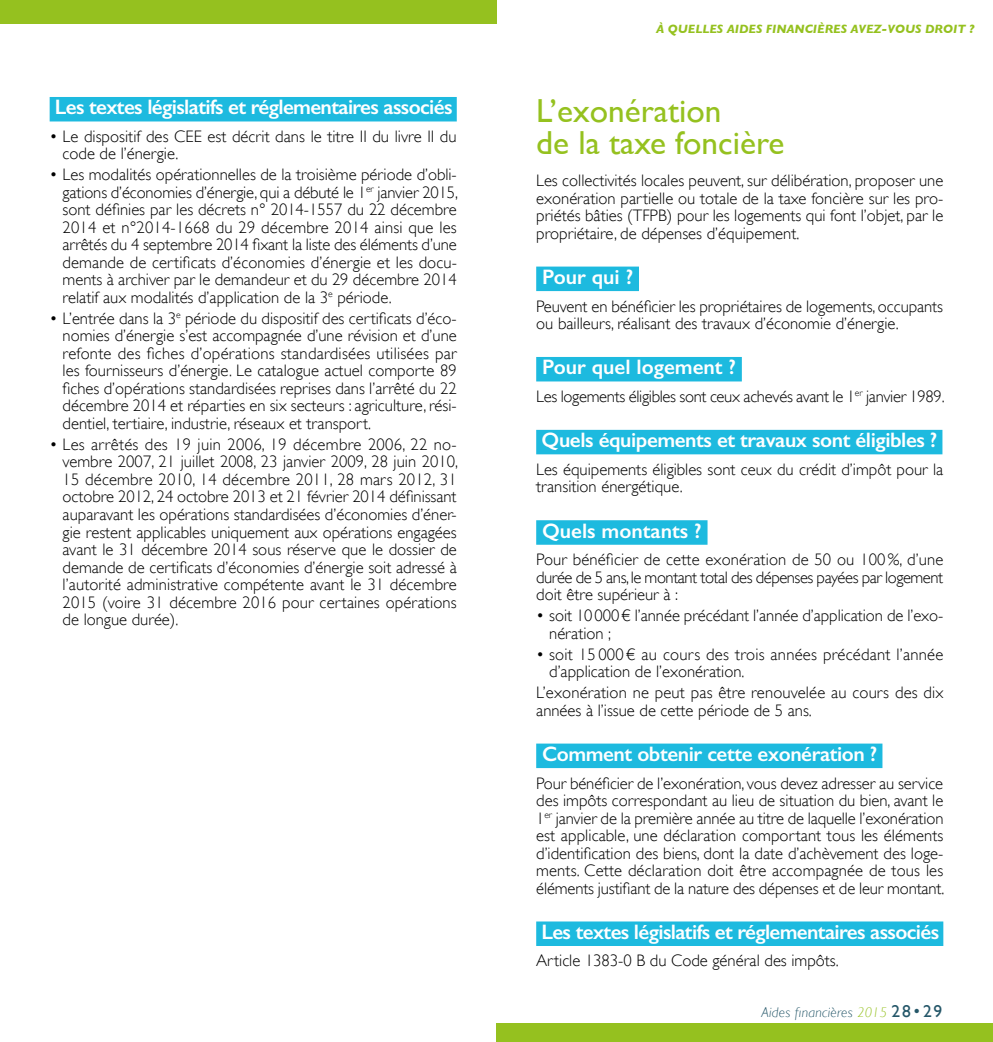
<style>
.page{position:relative;width:993px;height:1042px;background:#fff}
.page>*{position:absolute;margin:0;border:0;box-sizing:border-box;transform-origin:0 0}
.t1{font:33.25px/31.5px "Gill Sans";color:#95c11f}
.t2{font:600 21px "Gill Sans";letter-spacing:-.02em;color:#fff}
.t3{font:600 21px "Gill Sans";color:#fff}
.t4{font:300 16.62px/17.5px "Gill Sans";color:#000}
.t5{font:300 16.62px "Gill Sans";letter-spacing:-.02em;color:#000}
.t6{font:italic 300 14px "Gill Sans";letter-spacing:.02em;color:#255769}
.t7{font:italic 700 12.25px "Gill Sans";color:#95c11f}
.s1{color:#95c11f}
.s2{font-weight:400;font-style:normal;font-size:17.5px}
.s3{font-style:normal;font-size:17.5px}
</style>
<div class="page">
<div style="left:0;top:0;width:496px;height:24px;background:#95c11f"></div>
<div style="left:496px;top:1023px;width:496px;height:19px;background:#95c11f"></div>
<div style="left:50px;top:97px;width:406px;height:24px;background:#1dbadf"></div>
<div style="left:536px;top:267px;width:102px;height:24px;background:#1dbadf"></div>
<div style="left:536px;top:357px;width:205px;height:24px;background:#1dbadf"></div>
<div style="left:536px;top:430px;width:406px;height:24px;background:#1dbadf"></div>
<div style="left:536px;top:520px;width:171px;height:25px;background:#1dbadf"></div>
<div style="left:536px;top:743px;width:346px;height:25px;background:#1dbadf"></div>
<div style="left:536px;top:921px;width:407px;height:25px;background:#1dbadf"></div>
<p class="t2" style="left:55px;top:95px;width:399px">Les textes législatifs et réglementaires associés</p>
<p class="t4" style="left:63px;top:128px;width:395px;text-indent:-13px">• Le dispositif des CEE est décrit dans le titre II du livre II du code de l’énergie.</p>
<p class="t4" style="left:63px;top:166px;width:397px;text-align:justify;text-indent:-13px">• Les modalités opérationnelles de la troisième période d’obli&shy;gations d’économies d’énergie, qui a débuté le 1<sup>er</sup> janvier 2015, sont définies par les décrets n° 2014-1557 du 22 décembre 2014 et n°2014-1668 du 29 décembre 2014 ainsi que les arrêtés du 4 septembre 2014 fixant la liste des éléments d’une demande de certificats d’économies d’énergie et les docu&shy;ments à archiver par le demandeur et du 29 décembre 2014 relatif aux modalités d’application de la 3<sup>e</sup> période.</p>
<p class="t4" style="left:63px;top:310px;width:395px;text-align:justify;text-indent:-13px">• L’entrée dans la 3<sup>e</sup> période du dispositif des certificats d’éco&shy;nomies d’énergie s’est accompagnée d’une révision et d’une refonte des fiches d’opérations standardisées utilisées par les fournisseurs d’énergie. Le catalogue actuel comporte 89 fiches d’opérations standardisées reprises dans l’arrêté du 22 décembre 2014 et réparties en six secteurs : agriculture, rési&shy;dentiel, tertiaire, industrie, réseaux et transport.</p>
<p class="t4" style="left:63px;top:436px;width:397px;text-align:justify;text-indent:-13px">• Les arrêtés des 19 juin 2006, 19 décembre 2006, 22 no&shy;vembre 2007, 21 juillet 2008, 23 janvier 2009, 28 juin 2010, 15 décembre 2010, 14 décembre 2011, 28 mars 2012, 31 octobre 2012, 24 octobre 2013 et 21 février 2014 définissant auparavant les opérations standardisées d’économies d’éner&shy;gie restent applicables uniquement aux opérations engagées avant le 31 décembre 2014 sous réserve que le dossier de demande de certificats d’économies d’énergie soit adressé à l’autorité administrative compétente avant le 31 décembre 2015 (voire 31 décembre 2016 pour certaines opérations de longue durée).</p>
<p class="t7" style="left:656px;top:22px;width:320px">À QUELLES AIDES FINANCIÈRES AVEZ-VOUS DROIT ?</p>
<h1 class="t1" style="left:536px;top:95px;width:250px">L’exonération<br>de la taxe foncière</h1>
<p class="t4" style="left:536px;top:172px;width:408px;text-align:justify">Les collectivités locales peuvent, sur délibération, proposer une exonération partielle ou totale de la taxe foncière sur les pro&shy;priétés bâties (TFPB) pour les logements qui font l’objet, par le propriétaire, de dépenses d’équipement.</p>
<p class="t2" style="left:542px;top:264px;width:93px">Pour qui ?</p>
<p class="t4" style="left:536px;top:297px;width:408px">Peuvent en bénéficier les propriétaires de logements, occupants ou bailleurs, réalisant des travaux d’économie d’énergie.</p>
<p class="t3" style="left:542px;top:355px;width:195px">Pour quel logement ?</p>
<p class="t5" style="left:536px;top:387px;width:410px">Les logements éligibles sont ceux achevés avant le 1<sup>er</sup> janvier 1989.</p>
<p class="t2" style="left:541px;top:427px;width:397px">Quels équipements et travaux sont éligibles ?</p>
<p class="t4" style="left:536px;top:460px;width:408px">Les équipements éligibles sont ceux du crédit d’impôt pour la transition énergétique.</p>
<p class="t3" style="left:542px;top:518px;width:161px">Quels montants ?</p>
<p class="t4" style="left:536px;top:551px;width:408px;text-align:justify">Pour bénéficier de cette exonération de 50 ou 100%, d’une durée de 5 ans, le montant total des dépenses payées par logement doit être supérieur à :</p>
<p class="t4" style="left:549px;top:607px;width:395px;text-indent:-13px">• soit 10000€ l’année précédant l’année d’application de l’exo&shy;nération ;</p>
<p class="t4" style="left:549px;top:645px;width:395px;text-indent:-13px">• soit 15 000 € au cours des trois années précédant l’année d’application de l’exonération.</p>
<p class="t4" style="left:536px;top:684px;width:408px">L’exonération ne peut pas être renouvelée au cours des dix années à l’issue de cette période de 5 ans.</p>
<p class="t2" style="left:542px;top:741px;width:337px">Comment obtenir cette exonération ?</p>
<p class="t4" style="left:536px;top:774px;width:409px;text-align:justify">Pour bénéficier de l’exonération, vous devez adresser au service des impôts correspondant au lieu de situation du bien, avant le 1<sup>er</sup> janvier de la première année au titre de laquelle l’exonération est applicable, une déclaration comportant tous les éléments d’identification des biens, dont la date d’achèvement des loge&shy;ments. Cette déclaration doit être accompagnée de tous les éléments justifiant de la nature des dépenses et de leur montant.</p>
<p class="t2" style="left:541px;top:919px;width:399px">Les textes législatifs et réglementaires associés</p>
<p class="t4" style="left:536px;top:952px;width:304px">Article 1383-0 B du Code général des impôts.</p>
<p class="t6" style="left:761px;top:1004px;width:182px">Aides financières <span class="s1">2015</span> <span class="s2">28</span><span class="s3">•</span><span class="s2">29</span></p>
</div>
